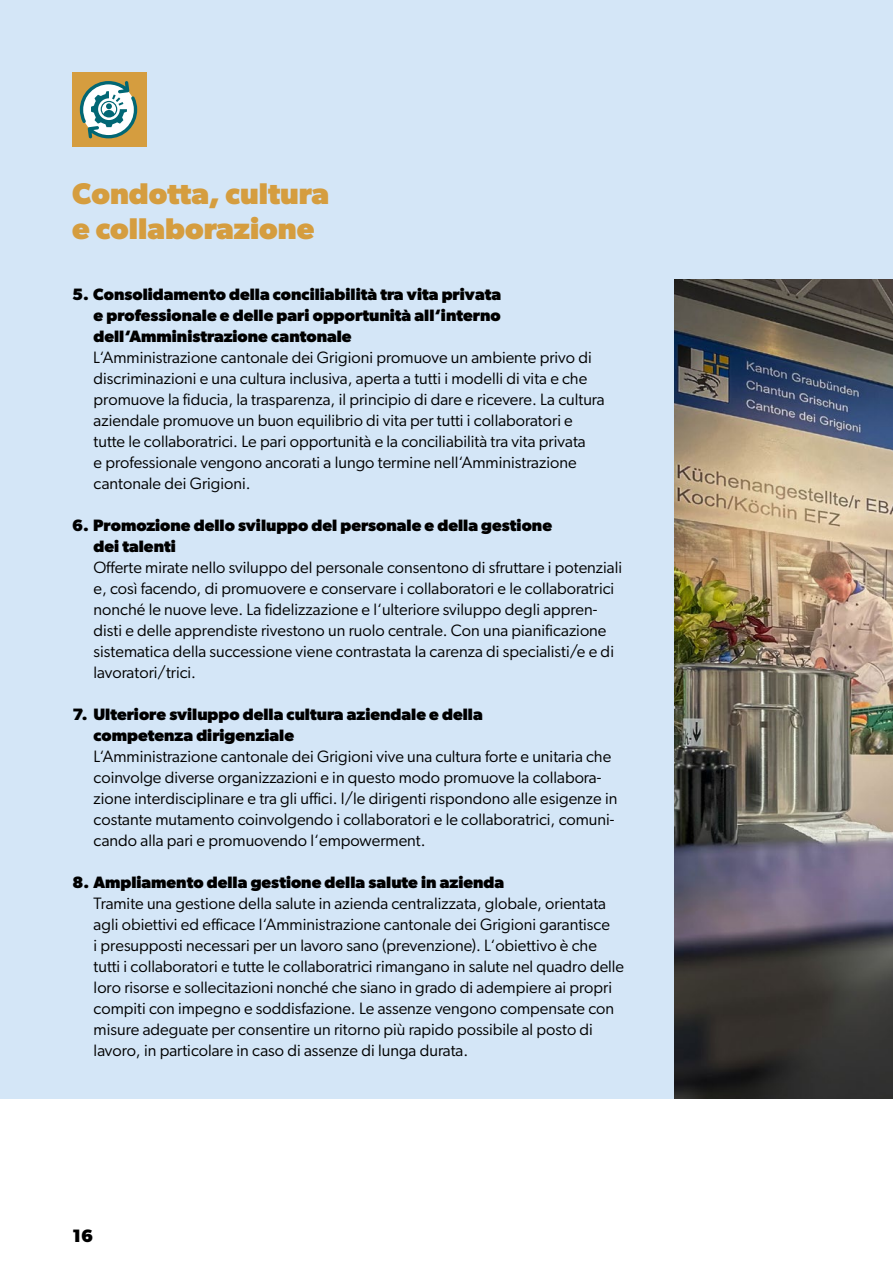
<style>
.page{position:relative;width:893px;height:1263px;background:#fff}
.page>*{position:absolute;margin:0;border:0;box-sizing:border-box;transform-origin:0 0}
.t1{font:700 30px/34.5px "Gibson";color:#d59d3f}
.t2{font:700 18px "Gibson";color:#000}
.t3{font:16.5px/21px "Gibson";color:#000}
.t4{font:700 16.5px/21px "Gibson";color:#000}
</style>
<div class="page">
<div style="left:0;top:0;width:893px;height:1098px;background:#d4e6f7"></div>
<img style="left:674px;top:279px;width:219px;height:819px">
<div style="left:72px;top:72px;width:75px;height:75px;background:#d59d3f"></div>
<svg style="left:80px;top:81px;width:57px;height:57px"></svg>
<h1 class="t1" style="left:72px;top:176px;width:258px">Condotta, cultura e collaborazione</h1>
<p class="t4" style="left:94px;top:284px;width:409px;text-align:justify;text-indent:-21px">5. Consolidamento della conciliabilità tra vita privata e professionale e delle pari opportunità all‘interno dell‘Amministrazione cantonale</p>
<p class="t3" style="left:93px;top:347px;width:513px">L‘Amministrazione cantonale dei Grigioni promuove un ambiente privo di discriminazioni e una cultura inclusiva, aperta a tutti i modelli di vita e che promuove la fiducia, la trasparenza, il principio di dare e ricevere. La cultura aziendale promuove un buon equilibrio di vita per tutti i collaboratori e tutte le collaboratrici. Le pari opportunità e la conciliabilità tra vita privata<br>e professionale vengono ancorati a lungo termine nell‘Amministrazione cantonale dei Grigioni.</p>
<p class="t4" style="left:94px;top:515px;width:460px;text-indent:-21px">6. Promozione dello sviluppo del personale e della gestione dei talenti</p>
<p class="t3" style="left:93px;top:557px;width:530px">Offerte mirate nello sviluppo del personale consentono di sfruttare i potenziali e, così facendo, di promuovere e conservare i collaboratori e le collaboratrici nonché le nuove leve. La fidelizzazione e l‘ulteriore sviluppo degli appren&shy;disti e delle apprendiste rivestono un ruolo centrale. Con una pianificazione sistematica della successione viene contrastata la carenza di specialisti/e e di lavoratori/trici.</p>
<p class="t4" style="left:94px;top:704px;width:391px;text-indent:-21px">7. Ulteriore sviluppo della cultura aziendale e della competenza dirigenziale</p>
<p class="t3" style="left:93px;top:746px;width:526px">L‘Amministrazione cantonale dei Grigioni vive una cultura forte e unitaria che coinvolge diverse organizzazioni e in questo modo promuove la collabora&shy;zione interdisciplinare e tra gli uffici. I/le dirigenti rispondono alle esigenze in costante mutamento coinvolgendo i collaboratori e le collaboratrici, comuni&shy;cando alla pari e promuovendo l‘empowerment.</p>
<p class="t4" style="left:72px;top:872px;width:433px">8. Ampliamento della gestione della salute in azienda</p>
<p class="t3" style="left:93px;top:893px;width:532px">Tramite una gestione della salute in azienda centralizzata, globale, orientata agli obiettivi ed efficace l‘Amministrazione cantonale dei Grigioni garantisce<br>i presupposti necessari per un lavoro sano (prevenzione). L‘obiettivo è che tutti i collaboratori e tutte le collaboratrici rimangano in salute nel quadro delle loro risorse e sollecitazioni nonché che siano in grado di adempiere ai propri compiti con impegno e soddisfazione. Le assenze vengono compensate con misure adeguate per consentire un ritorno più rapido possibile al posto di lavoro, in particolare in caso di assenze di lunga durata.</p>
<p class="t2" style="left:72px;top:1225px;width:22px">16</p>
</div>
